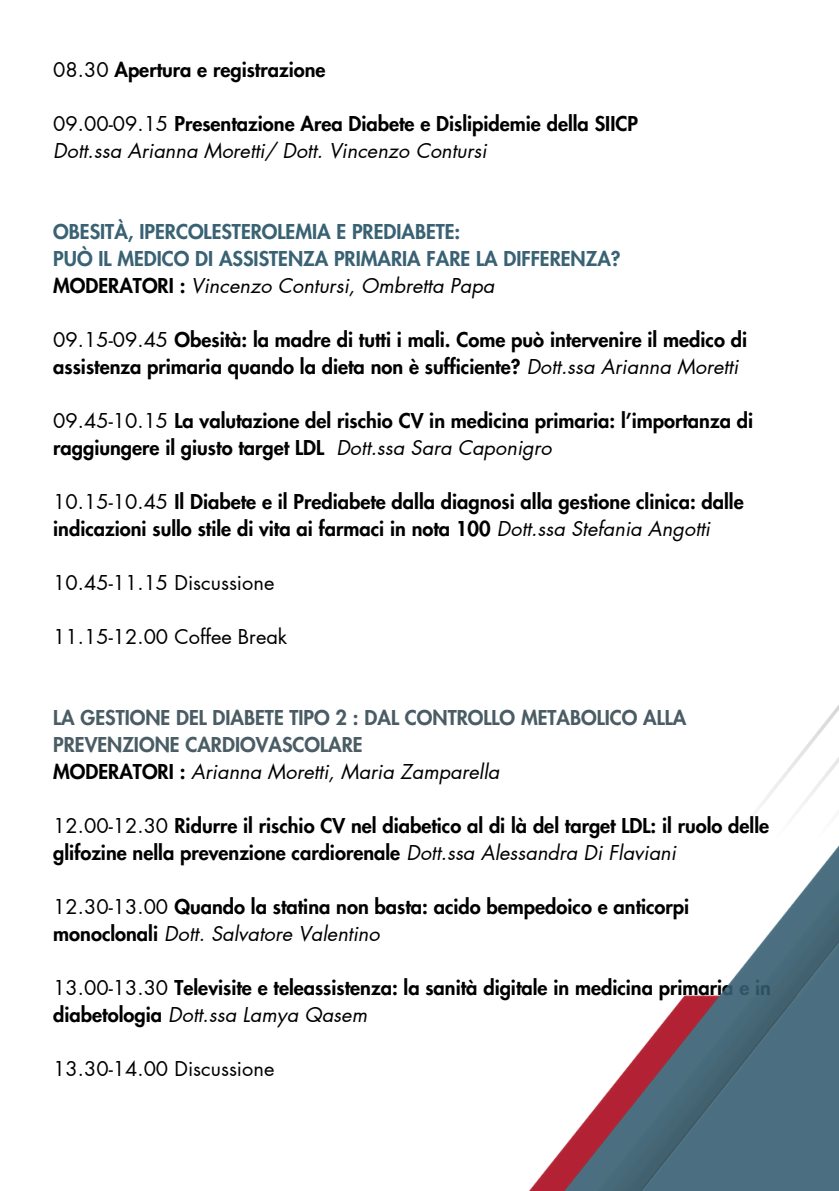
<style>
.page{position:relative;width:839px;height:1191px;background:#fff}
.page>*{position:absolute;margin:0;border:0;box-sizing:border-box;transform-origin:0 0}
.t1{font:800 20px/27px "Futura LT Pro";color:#000}
.t2{font:800 20px/27px "Futura LT Pro";color:#396274}
.t3{font:800 20px/27px "Futura LT Pro";color:#4a5c64}
.t4{font:20px "Futura LT Pro";color:#000}
.s1{font-weight:400}
.s2{font-weight:400;font-style:italic}
.s3{color:#000}
.s4{font-weight:400;font-style:italic;color:#000}
</style>
<div class="page">
<img style="left:529px;top:706px;width:309px;height:485px">
<h1 class="t1" style="left:53px;top:57px;width:274px"><span class="s1">08.30</span> Apertura e registrazione</h1>
<h1 class="t1" style="left:53px;top:111px;width:586px"><span class="s1">09.00-09.15</span> Presentazione Area Diabete e Dislipidemie della SIICP<br><span class="s2">Dott.ssa Arianna Moretti/ Dott. Vincenzo Contursi</span></h1>
<h1 class="t2" style="left:53px;top:219px;width:569px">OBESITÀ, IPERCOLESTEROLEMIA E PREDIABETE:<br>PUÒ IL MEDICO DI ASSISTENZA PRIMARIA FARE LA DIFFERENZA?<br><span class="s3">MODERATORI :</span> <span class="s4">Vincenzo Contursi, Ombretta Papa</span></h1>
<h1 class="t1" style="left:53px;top:327px;width:695px"><span class="s1">09.15-09.45</span> Obesità: la madre di tutti i mali. Come può intervenire il medico di assistenza primaria quando la dieta non è sufficiente? <span class="s2">Dott.ssa Arianna Moretti</span></h1>
<h1 class="t1" style="left:53px;top:408px;width:701px"><span class="s1">09.45-10.15</span> La valutazione del rischio CV in medicina primaria: l’importanza di raggiungere il giusto target LDL <span class="s2">Dott.ssa Sara Caponigro</span></h1>
<h1 class="t1" style="left:53px;top:489px;width:692px"><span class="s1">10.15-10.45</span> Il Diabete e il Prediabete dalla diagnosi alla gestione clinica: dalle indicazioni sullo stile di vita ai farmaci in nota 100 <span class="s2">Dott.ssa Stefania Angotti</span></h1>
<h1 class="t4" style="left:53px;top:573px;width:223px">10.45-11.15 Discussione</h1>
<h1 class="t4" style="left:53px;top:627px;width:235px">11.15-12.00 Coffee Break</h1>
<h1 class="t3" style="left:53px;top:705px;width:634px">LA GESTIONE DEL DIABETE TIPO 2 : DAL CONTROLLO METABOLICO ALLA<br>PREVENZIONE CARDIOVASCOLARE<br><span class="s3">MODERATORI :</span> <span class="s4">Arianna Moretti, Maria Zamparella</span></h1>
<h1 class="t1" style="left:53px;top:813px;width:717px"><span class="s1">12.00-12.30</span> Ridurre il rischio CV nel diabetico al di là del target LDL: il ruolo delle glifozine nella prevenzione cardiorenale <span class="s2">Dott.ssa Alessandra Di Flaviani</span></h1>
<h1 class="t1" style="left:53px;top:894px;width:637px"><span class="s1">12.30-13.00</span> Quando la statina non basta: acido bempedoico e anticorpi monoclonali <span class="s2">Dott. Salvatore Valentino</span></h1>
<h1 class="t1" style="left:53px;top:975px;width:719px"><span class="s1">13.00-13.30</span> Televisite e teleassistenza: la sanità digitale in medicina primaria e in diabetologia <span class="s2">Dott.ssa Lamya Qasem</span></h1>
<h1 class="t4" style="left:53px;top:1059px;width:223px">13.30-14.00 Discussione</h1>
</div>
